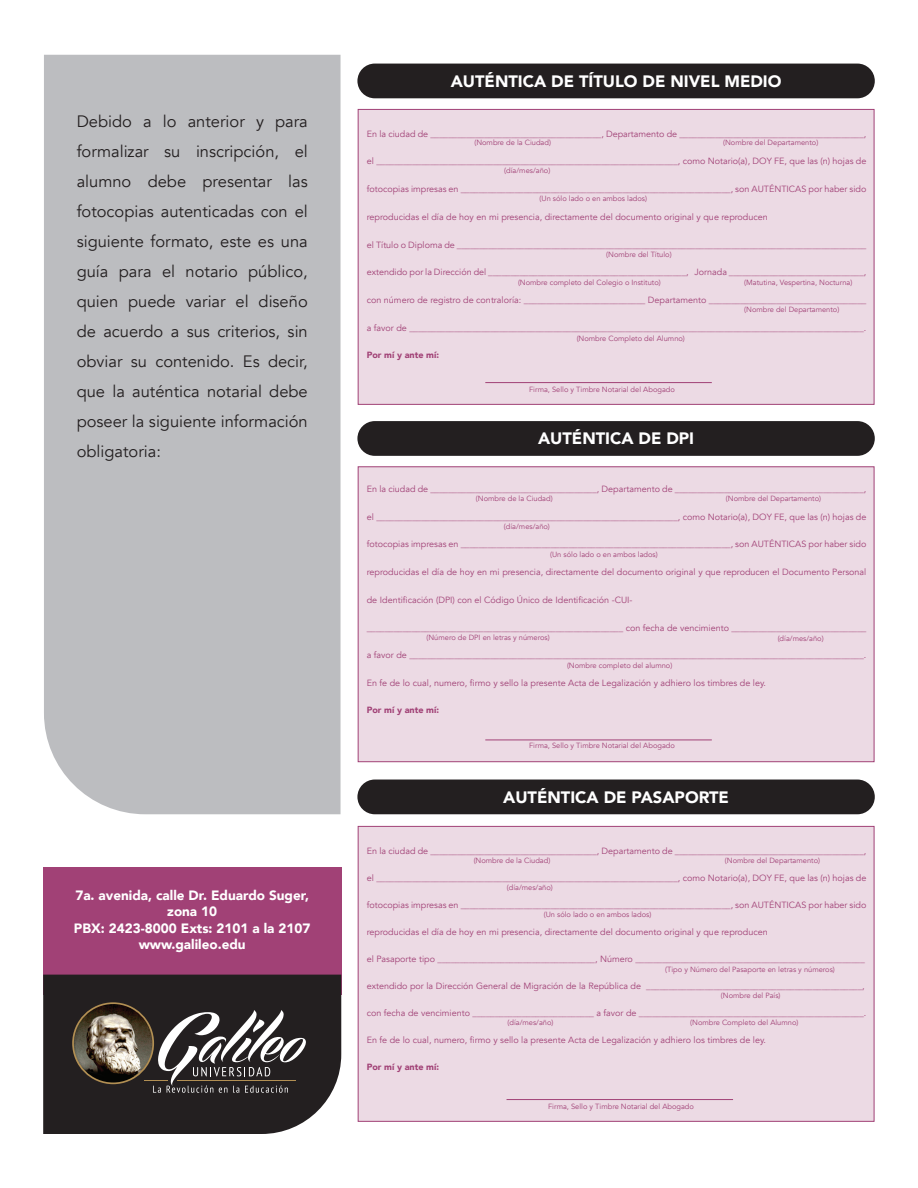
<style>
.page{position:relative;width:918px;height:1188px;background:#fff}
.page>*{position:absolute;margin:0;border:0;box-sizing:border-box;transform-origin:0 0}
.t1{font:16.5px/30px "Avenir";color:#231f20;text-align:justify}
.t2{font:900 16.5px "Avenir";color:#fff}
.t3{font:900 13.5px "Avenir";color:#fff}
.t4{font:9px "Avenir";color:#a14176}
.t5{font:900 9px "Avenir";color:#a14176}
.t6{font:7.5px "Avenir";color:#a14176}
</style>
<div class="page">
<div style="left:43px;top:867px;width:298px;height:128px;background:#a14176"></div>
<div style="left:43px;top:975px;width:298px;height:159px;background:#231f20"></div>
<div style="left:44px;top:55px;width:297px;height:759px;background:#bcbdc0"></div>
<div style="left:358px;top:109px;width:516px;height:296px;background:#ecdae4;border:1px solid #a14176"></div>
<hr style="left:485px;top:382px;width:227px;height:1px;background:#a14176">
<div style="left:357px;top:64px;width:518px;height:34px;background:#231f20;border-radius:17px"></div>
<div style="left:358px;top:466px;width:516px;height:296px;background:#ecdae4;border:1px solid #a14176"></div>
<hr style="left:485px;top:740px;width:227px;height:1px;background:#a14176">
<div style="left:357px;top:421px;width:518px;height:35px;background:#231f20;border-radius:17px"></div>
<div style="left:358px;top:826px;width:516px;height:296px;background:#ecdae4;border:1px solid #a14176"></div>
<hr style="left:507px;top:1099px;width:226px;height:1px;background:#a14176">
<div style="left:357px;top:780px;width:518px;height:34px;background:#231f20;border-radius:17px"></div>
<svg style="left:144px;top:1010px;width:162px;height:83px"></svg>
<img style="left:73px;top:1003px;width:80px;height:80px;border-radius:40px">
<div style="left:72px;top:1002px;width:82px;height:82px;border:2px solid #b28f53;border-radius:50%"></div>
<p class="t1" style="left:77px;top:106px;width:233px">Debido a lo anterior y para formalizar su inscripción, el alumno debe presentar las fotocopias autenticadas con el siguiente formato, este es una guía para el notario público, quien puede variar el diseño de acuerdo a sus criterios, sin obviar su contenido. Es decir, que la auténtica notarial debe poseer la siguiente información obligatoria:</p>
<p class="t3" style="left:75px;top:884px;width:235px">7a. avenida, calle Dr. Eduardo Suger,</p>
<p class="t3" style="left:167px;top:900px;width:51px">zona 10</p>
<p class="t3" style="left:74px;top:917px;width:238px">PBX: 2423-8000 Exts: 2101 a la 2107</p>
<p class="t3" style="left:139px;top:933px;width:109px">www.galileo.edu</p>
<p class="t2" style="left:451px;top:67px;width:332px">AUTÉNTICA DE TÍTULO DE NIVEL MEDIO</p>
<p class="t4" style="left:367px;top:128px;width:501px">En la ciudad de ______________________________________, Departamento de _________________________________________,</p>
<p class="t4" style="left:367px;top:156px;width:501px">el ___________________________________________________________________, como Notario(a), DOY FE, que las (n) hojas de</p>
<p class="t4" style="left:367px;top:184px;width:501px">fotocopias impresas en ____________________________________________________________, son AUTÉNTICAS por haber sido</p>
<p class="t4" style="left:367px;top:212px;width:403px">reproducidas el día de hoy en mi presencia, directamente del documento original y que reproducen</p>
<p class="t4" style="left:367px;top:239px;width:501px">el Título o Diploma de ___________________________________________________________________________________________</p>
<p class="t4" style="left:367px;top:267px;width:501px">extendido por la Dirección del ____________________________________________, Jornada ______________________________,</p>
<p class="t4" style="left:367px;top:295px;width:501px">con número de registro de contraloría: ___________________________ Departamento ___________________________________</p>
<p class="t4" style="left:367px;top:323px;width:501px">a favor de _____________________________________________________________________________________________________.</p>
<p class="t5" style="left:367px;top:347px;width:74px">Por mí y ante mí:</p>
<p class="t6" style="left:474px;top:138px;width:78px">(Nombre de la Ciudad)</p>
<p class="t6" style="left:504px;top:166px;width:47px">(día/mes/año)</p>
<p class="t6" style="left:540px;top:194px;width:109px">(Un sólo lado o en ambos lados)</p>
<p class="t6" style="left:723px;top:138px;width:97px">(Nombre del Departamento)</p>
<p class="t6" style="left:606px;top:250px;width:67px">(Nombre del Título)</p>
<p class="t6" style="left:518px;top:278px;width:144px">(Nombre completo del Colegio o Instituto)</p>
<p class="t6" style="left:744px;top:278px;width:110px">(Matutina, Vespertina, Nocturna)</p>
<p class="t6" style="left:744px;top:305px;width:97px">(Nombre del Departamento)</p>
<p class="t6" style="left:577px;top:334px;width:110px">(Nombre Completo del Alumno)</p>
<p class="t6" style="left:529px;top:385px;width:147px">Firma, Sello y Timbre Notarial del Abogado</p>
<p class="t2" style="left:538px;top:424px;width:158px">AUTÉNTICA DE DPI</p>
<p class="t4" style="left:367px;top:484px;width:501px">En la ciudad de _____________________________________, Departamento de __________________________________________,</p>
<p class="t4" style="left:367px;top:511px;width:501px">el ___________________________________________________________________, como Notario(a), DOY FE, que las (n) hojas de</p>
<p class="t4" style="left:367px;top:539px;width:501px">fotocopias impresas en ____________________________________________________________, son AUTÉNTICAS por haber sido</p>
<p class="t4" style="left:367px;top:567px;width:501px">reproducidas el día de hoy en mi presencia, directamente del documento original y que reproducen el Documento Personal</p>
<p class="t4" style="left:367px;top:595px;width:267px">de Identificación (DPI) con el Código Único de Identificación -CUI-</p>
<p class="t4" style="left:367px;top:622px;width:501px">_________________________________________________________ con fecha de vencimiento ______________________________</p>
<p class="t4" style="left:367px;top:650px;width:501px">a favor de _____________________________________________________________________________________________________.</p>
<p class="t4" style="left:367px;top:678px;width:401px">En fe de lo cual, numero, firmo y sello la presente Acta de Legalización y adhiero los timbres de ley.</p>
<p class="t5" style="left:367px;top:702px;width:74px">Por mí y ante mí:</p>
<p class="t6" style="left:476px;top:494px;width:78px">(Nombre de la Ciudad)</p>
<p class="t6" style="left:504px;top:522px;width:47px">(día/mes/año)</p>
<p class="t6" style="left:550px;top:550px;width:109px">(Un sólo lado o en ambos lados)</p>
<p class="t6" style="left:726px;top:494px;width:97px">(Nombre del Departamento)</p>
<p class="t6" style="left:427px;top:633px;width:125px">(Número de DPI en letras y números)</p>
<p class="t6" style="left:778px;top:634px;width:47px">(día/mes/año)</p>
<p class="t6" style="left:567px;top:660px;width:107px">(Nombre completo del alumno)</p>
<p class="t6" style="left:529px;top:741px;width:147px">Firma, Sello y Timbre Notarial del Abogado</p>
<p class="t2" style="left:503px;top:783px;width:227px">AUTÉNTICA DE PASAPORTE</p>
<p class="t4" style="left:367px;top:845px;width:501px">En la ciudad de _____________________________________, Departamento de __________________________________________,</p>
<p class="t4" style="left:367px;top:872px;width:501px">el ___________________________________________________________________, como Notario(a), DOY FE, que las (n) hojas de</p>
<p class="t4" style="left:367px;top:899px;width:501px">fotocopias impresas en ____________________________________________________________, son AUTÉNTICAS por haber sido</p>
<p class="t4" style="left:367px;top:926px;width:403px">reproducidas el día de hoy en mi presencia, directamente del documento original y que reproducen</p>
<p class="t4" style="left:367px;top:953px;width:500px">el Pasaporte tipo ___________________________________, Número ___________________________________________________</p>
<p class="t4" style="left:367px;top:980px;width:499px">extendido por la Dirección General de Migración de la República de ________________________________________________,</p>
<p class="t4" style="left:367px;top:1008px;width:501px">con fecha de vencimiento ___________________________ a favor de __________________________________________________.</p>
<p class="t4" style="left:367px;top:1035px;width:401px">En fe de lo cual, numero, firmo y sello la presente Acta de Legalización y adhiero los timbres de ley.</p>
<p class="t5" style="left:367px;top:1060px;width:74px">Por mí y ante mí:</p>
<p class="t6" style="left:474px;top:856px;width:78px">(Nombre de la Ciudad)</p>
<p class="t6" style="left:507px;top:883px;width:47px">(día/mes/año)</p>
<p class="t6" style="left:544px;top:910px;width:109px">(Un sólo lado o en ambos lados)</p>
<p class="t6" style="left:725px;top:856px;width:97px">(Nombre del Departamento)</p>
<p class="t6" style="left:665px;top:965px;width:171px">(Tipo y Número del Pasaporte en letras y números)</p>
<p class="t6" style="left:721px;top:991px;width:61px">(Nombre del País)</p>
<p class="t6" style="left:507px;top:1018px;width:47px">(día/mes/año)</p>
<p class="t6" style="left:690px;top:1018px;width:110px">(Nombre Completo del Alumno)</p>
<p class="t6" style="left:548px;top:1102px;width:147px">Firma, Sello y Timbre Notarial del Abogado</p>
</div>
